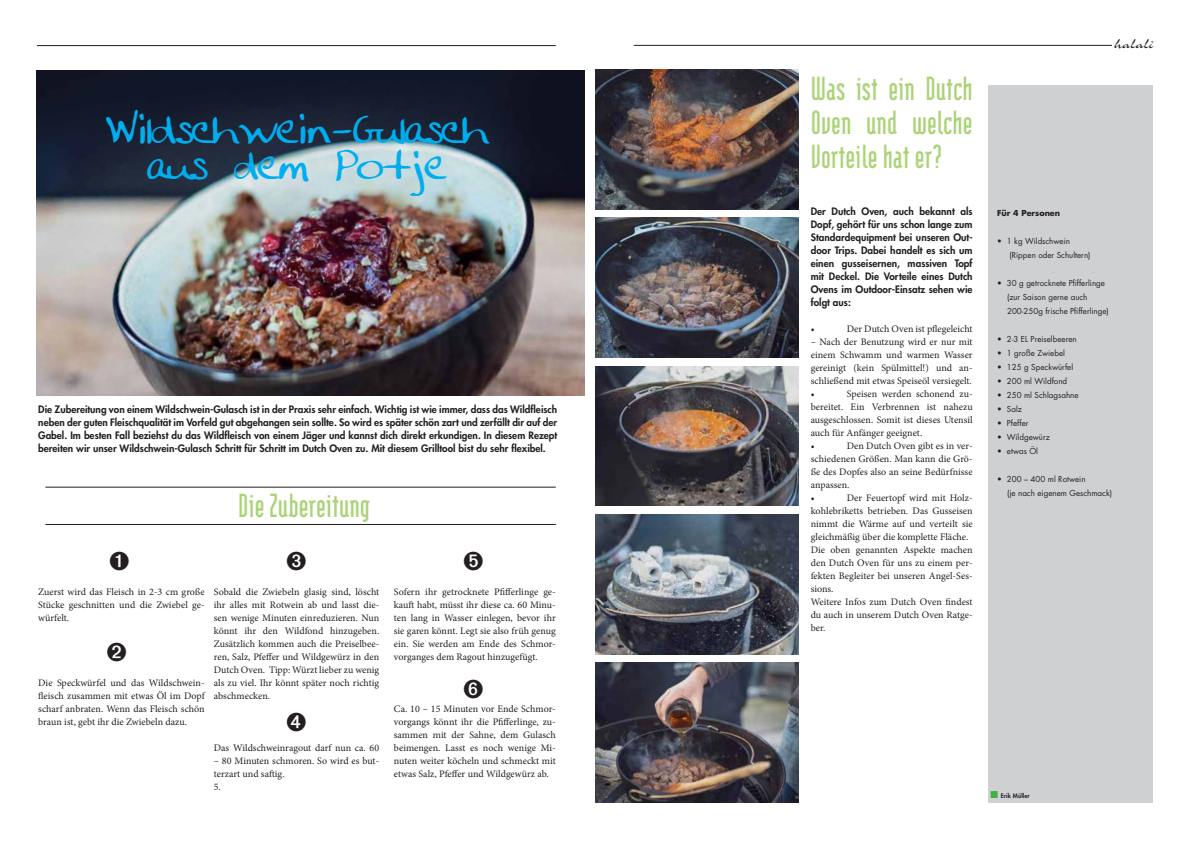
<style>
.page{position:relative;width:1191px;height:842px;background:#fff}
.page>*{position:absolute;margin:0;border:0;box-sizing:border-box;transform-origin:0 0}
.t1{font:41.7px/36px "Mogenza";letter-spacing:-.06em;color:#00aeef;text-align:center}
.t2{font:700 40px/34px "Modular";color:#abd376;text-align:justify}
.t3{font:18px "Charme";color:#231f20}
.t4{font:10px/13px "Minion Pro";color:#231f20;text-align:justify}
.t5{font:800 10px/13px "Futura Std";color:#231f20;text-align:justify}
.t6{font:8px/14px "Futura Std";color:#231f20}
.t7{font:700 8px "Futura Std";color:#231f20}
.t8{font:800 6px "Futura Std";letter-spacing:.02em;color:#231f20}
.s1{color:#40ae49}
</style>
<div class="page">
<hr style="left:634px;top:45px;width:478px;height:1px;background:#231f20">
<hr style="left:37px;top:45px;width:519px;height:1px;background:#231f20">
<img style="left:37px;top:71px;width:547px;height:324px">
<img style="left:595px;top:663px;width:203px;height:139px">
<img style="left:595px;top:218px;width:203px;height:139px">
<div style="left:987px;top:85px;width:165px;height:717px;background:#cfd0d2"></div>
<img style="left:595px;top:366px;width:203px;height:140px">
<img style="left:595px;top:514px;width:203px;height:140px">
<img style="left:595px;top:69px;width:203px;height:140px">
<hr style="left:45px;top:524px;width:511px;height:1px;background:#231f20">
<hr style="left:45px;top:487px;width:511px;height:1px;background:#231f20">
<h1 class="t1" style="left:103px;top:110px;width:388px">Wildschwein-Gulasch aus dem Potje</h1>
<p class="t5" style="left:38px;top:402px;width:520px">Die Zubereitung von einem Wildschwein-Gulasch ist in der Praxis sehr einfach. Wichtig ist wie immer, dass das Wildfleisch neben der guten Fleischqualität im Vorfeld gut abgehangen sein sollte. So wird es später schön zart und zerfällt dir auf der Gabel. Im besten Fall beziehst du das Wildfleisch von einem Jäger und kannst dich direkt erkundigen. In diesem Rezept bereiten wir unser Wildschwein-Gulasch Schritt für Schritt im Dutch Oven zu. Mit diesem Grilltool bist du sehr flexibel.</p>
<h2 class="t2" style="left:238px;top:488px;width:134px">Die Zubereitung</h2>
<p class="t4" style="left:38px;top:585px;width:168px">Zuerst wird das Fleisch in 2-3 cm große Stücke geschnitten und die Zwiebel ge&shy;würfelt.</p>
<p class="t4" style="left:38px;top:676px;width:168px">Die Speckwürfel und das Wildschwein&shy;fleisch zusammen mit etwas Öl im Dopf scharf anbraten. Wenn das Fleisch schön braun ist, gebt ihr die Zwiebeln dazu.</p>
<p class="t4" style="left:214px;top:585px;width:167px">Sobald die Zwiebeln glasig sind, löscht ihr alles mit Rotwein ab und lasst die&shy;sen wenige Minuten einreduzieren. Nun könnt ihr den Wildfond hinzugeben.<br>Zusätzlich kommen auch die Preiselbee&shy;ren, Salz, Pfeffer und Wildgewürz in den Dutch Oven. Tipp: Würzt lieber zu wenig als zu viel. Ihr könnt später noch richtig abschmecken.</p>
<p class="t4" style="left:214px;top:741px;width:167px">Das Wildschweinragout darf nun ca. 60</p>
<p class="t4" style="left:214px;top:754px;width:167px;text-align:left">– 80 Minuten schmoren. So wird es but&shy;terzart und saftig.<br>5.</p>
<p class="t4" style="left:394px;top:585px;width:163px">Sofern ihr getrocknete Pfifferlinge ge&shy;kauft habt, müsst ihr diese ca. 60 Minu&shy;ten lang in Wasser einlegen, bevor ihr sie garen könnt. Legt sie also früh genug ein. Sie werden am Ende des Schmor&shy;vorganges dem Ragout hinzugefügt.</p>
<p class="t4" style="left:394px;top:702px;width:163px">Ca. 10 – 15 Minuten vor Ende Schmor&shy;vorgangs könnt ihr die Pfifferlinge, zu&shy;sammen mit der Sahne, dem Gulasch beimengen. Lasst es noch wenige Mi&shy;nuten weiter köcheln und schmeckt mit etwas Salz, Pfeffer und Wildgewürz ab.</p>
<h2 class="t2" style="left:810px;top:71px;width:163px">Was ist ein Dutch Oven und welche Vorteile hat er?</h2>
<p class="t5" style="left:810px;top:205px;width:163px">Der Dutch Oven, auch bekannt als Dopf, gehört für uns schon lange zum Standardequipment bei unseren Out&shy;door Trips. Dabei handelt es sich um einen gusseisernen, massiven Topf mit Deckel. Die Vorteile eines Dutch Ovens im Outdoor-Einsatz sehen wie folgt aus:</p>
<p class="t4" style="left:810px;top:322px;width:5px">•</p>
<p class="t4" style="left:846px;top:322px;width:127px">Der Dutch Oven ist pflegeleicht</p>
<p class="t4" style="left:810px;top:335px;width:163px">– Nach der Benutzung wird er nur mit einem Schwamm und warmen Wasser gereinigt (kein Spülmittel!) und an&shy;schließend mit etwas Speiseöl versiegelt. •</p>
<p class="t4" style="left:810px;top:387px;width:163px;text-align:left;text-indent:36px">Speisen werden schonend zu&shy;bereitet. Ein Verbrennen ist nahezu ausgeschlossen. Somit ist dieses Utensil auch für Anfänger geeignet.<br>•</p>
<p class="t4" style="left:810px;top:439px;width:163px;text-align:left;text-indent:36px">Den Dutch Oven gibt es in ver&shy;schiedenen Größen. Man kann die Grö&shy;ße des Dopfes also an seine Bedürfnisse anpassen.<br>•</p>
<p class="t4" style="left:810px;top:491px;width:163px;text-align:left;text-indent:36px">Der Feuertopf wird mit Holz&shy;kohlebriketts betrieben. Das Gusseisen nimmt die Wärme auf und verteilt sie gleichmäßig über die komplette Fläche.<br>Die oben genannten Aspekte machen den Dutch Oven für uns zu einem per&shy;fekten Begleiter bei unseren Angel-Ses&shy;sions.<br>Weitere Infos zum Dutch Oven findest du auch in unserem Dutch Oven Ratge&shy;ber.</p>
<h3 class="t3" style="left:1114px;top:35px;width:41px">halali</h3>
<p class="t7" style="left:997px;top:207px;width:64px">Für 4 Personen</p>
<p class="t6" style="left:1009px;top:234px;width:82px;text-indent:-12px">• 1 kg Wildschwein (Rippen oder Schultern)</p>
<p class="t6" style="left:1007px;top:276px;width:103px;text-indent:-10px">• 30 g getrocknete Pfifferlinge (zur Saison gerne auch<br>200-250g frische Pfifferlinge)</p>
<p class="t6" style="left:997px;top:332px;width:81px">• 2-3 EL Preiselbeeren</p>
<p class="t6" style="left:997px;top:346px;width:69px">• 1 große Zwiebel</p>
<p class="t6" style="left:997px;top:360px;width:77px">• 125 g Speckwürfel</p>
<p class="t6" style="left:997px;top:374px;width:71px">• 200 ml Wildfond</p>
<p class="t6" style="left:997px;top:388px;width:83px">• 250 ml Schlagsahne</p>
<p class="t6" style="left:997px;top:402px;width:26px">• Salz</p>
<p class="t6" style="left:997px;top:416px;width:33px">• Pfeffer</p>
<p class="t6" style="left:997px;top:430px;width:54px">• Wildgewürz</p>
<p class="t6" style="left:997px;top:444px;width:42px">• etwas Öl</p>
<p class="t6" style="left:1007px;top:472px;width:106px;text-indent:-10px">• 200 – 400 ml Rotwein<br>(je nach eigenem Geschmack)</p>
<p class="t8" style="left:990px;top:792px;width:41px"><span class="s1">■</span> Erik Müller</p>
</div>
